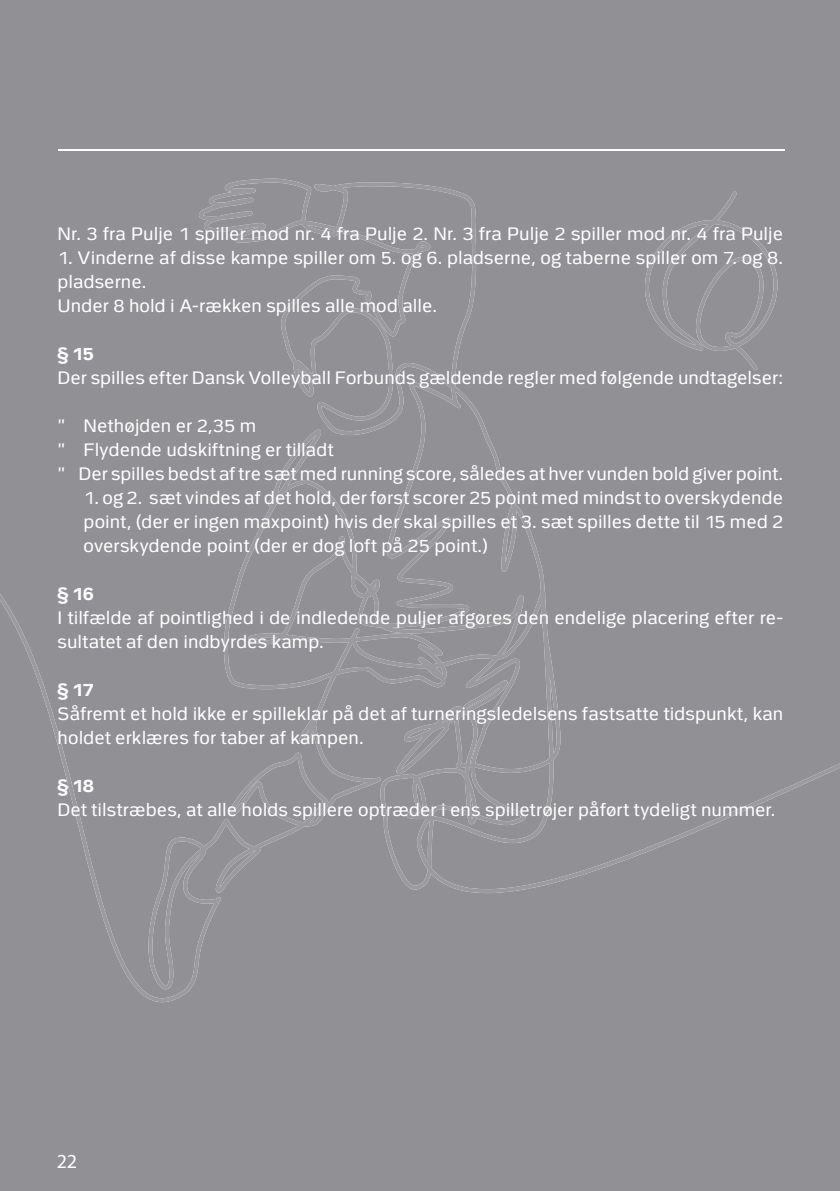
<style>
.page{position:relative;width:840px;height:1191px;background:#fff}
.page>*{position:absolute;margin:0;border:0;box-sizing:border-box;transform-origin:0 0}
.t1{font:20px "Myriad Pro";color:#fff}
.t2{font:18px/24px "Politi";letter-spacing:.005em;color:#fff}
.t3{font:700 18px "Politi";letter-spacing:-.015em;color:#fff}
</style>
<div class="page">
<div style="left:0;top:0;width:839px;height:1191px;background:#919195"></div>
<div style="left:0;top:179px;width:839px;height:823px;background:#919195"></div>
<svg style="left:644px;top:192px;width:133px;height:178px;background:#939397"></svg>
<hr style="left:58px;top:149px;width:726px;height:1px;background:#fff">
<p class="t2" style="left:58px;top:222px;width:726px">Nr. 3 fra Pulje 1 spiller mod nr. 4 fra Pulje 2. Nr. 3 fra Pulje 2 spiller mod nr. 4 fra Pulje</p>
<p class="t2" style="left:58px;top:246px;width:726px">1. Vinderne af disse kampe spiller om 5. og 6. pladserne, og taberne spiller om 7. og 8. pladserne.<br>Under 8 hold i A-rækken spilles alle mod alle.</p>
<p class="t3" style="left:58px;top:344px;width:38px">§ 15</p>
<p class="t2" style="left:58px;top:366px;width:726px">Der spilles efter Dansk Volleyball Forbunds gældende regler med følgende undtagelser:</p>
<p class="t2" style="left:58px;top:414px;width:726px">" Nethøjden er 2,35 m<br>" Flydende udskiftning er tilladt<br>" Der spilles bedst af tre sæt med running score, således at hver vunden bold giver point.</p>
<p class="t2" style="left:84px;top:486px;width:700px;text-align:justify">1. og 2. sæt vindes af det hold, der først scorer 25 point med mindst to overskydende point, (der er ingen maxpoint) hvis der skal spilles et 3. sæt spilles dette til 15 med 2 overskydende point (der er dog loft på 25 point.)</p>
<p class="t3" style="left:58px;top:584px;width:38px">§ 16</p>
<p class="t2" style="left:58px;top:606px;width:726px">I tilfælde af pointlighed i de indledende puljer afgøres den endelige placering efter re&shy;sultatet af den indbyrdes kamp.</p>
<p class="t3" style="left:58px;top:680px;width:38px">§ 17</p>
<p class="t2" style="left:58px;top:702px;width:726px">Såfremt et hold ikke er spilleklar på det af turneringsledelsens fastsatte tidspunkt, kan holdet erklæres for taber af kampen.</p>
<p class="t3" style="left:58px;top:776px;width:38px">§ 18</p>
<p class="t2" style="left:58px;top:798px;width:719px">Det tilstræbes, at alle holds spillere optræder i ens spilletrøjer påført tydeligt nummer.</p>
<p class="t1" style="left:57px;top:1149px;width:22px">22</p>
</div>
